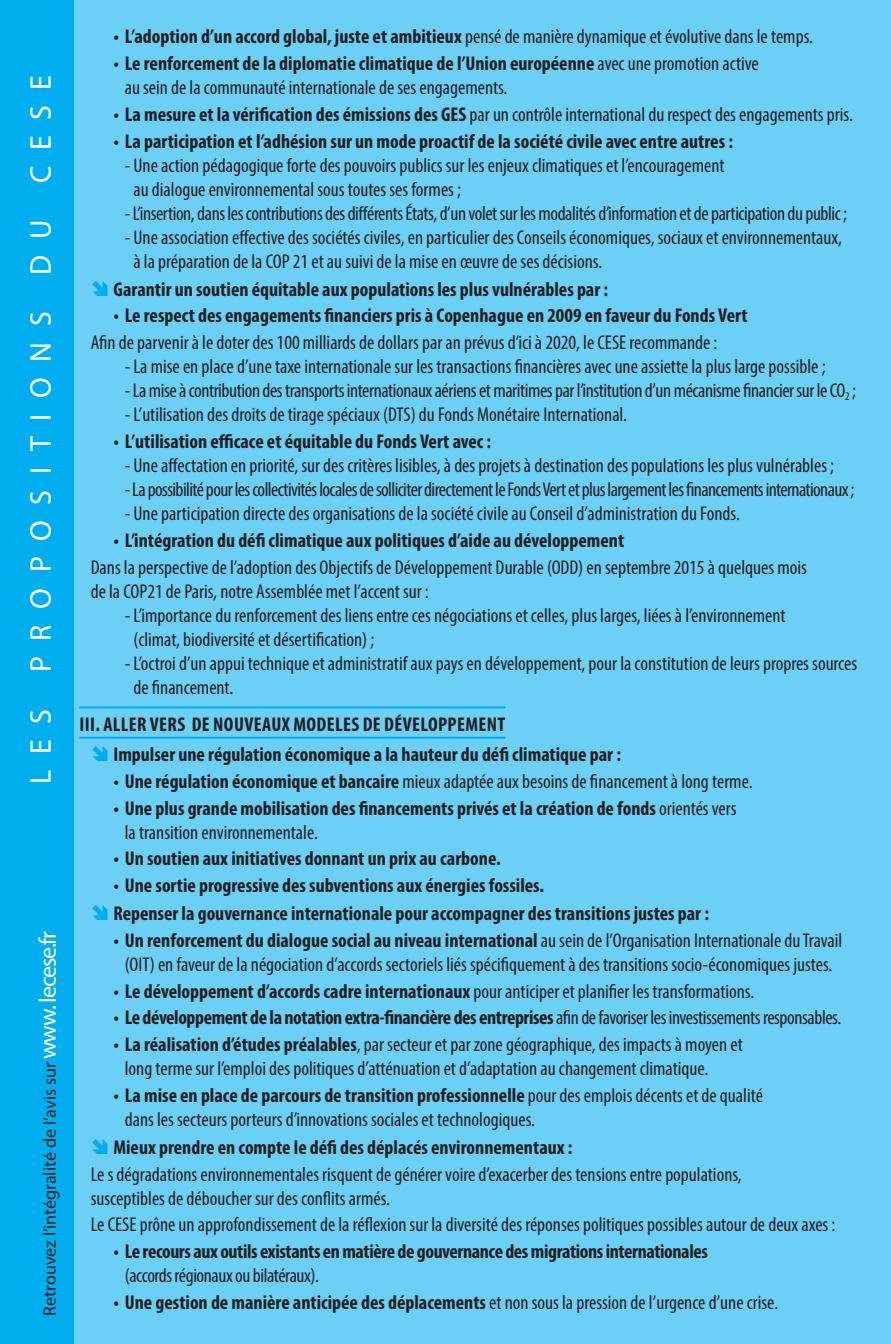
<style>
.page{position:relative;width:891px;height:1344px;background:#fff}
.page>*{position:absolute;margin:0;border:0;box-sizing:border-box;transform-origin:0 0}
.denomination_section{font:30px "Myriad Pro";letter-spacing:.52em;color:#fff}
.propositions_point{font:condensed 20px/24px "Myriad Pro";color:#231f20}
.proposition_gros_tit{font:700 condensed 20px/24px "Myriad Pro";color:#231f20}
.proposition_alinéa{font:condensed 20px/24px "Myriad Pro";color:#231f20}
.propositions_point-2{font:condensed 20px "Myriad Pro";letter-spacing:-.02em;color:#231f20}
.proposition_gros_tit-2{font:700 condensed 20px/24px "Myriad Pro";letter-spacing:-.02em;color:#231f20}
.propositions_point-3{font:condensed 20px "Myriad Pro";letter-spacing:-.03em;color:#231f20}
.proposition_gros_tit-3{font:700 condensed 20px "Myriad Pro";letter-spacing:.02em;color:#231f20}
.proposition_alinéa-2{font:18px "Myriad Pro";color:#231f20}
.s1{font-size:24px;color:#fff}
.s2{font-weight:700}
.s3{font-weight:400}
</style>
<div class="page">
<div style="left:74px;top:0;width:816px;height:1344px;background:#6bcff6"></div>
<hr style="left:79px;top:706px;width:426px;height:2px;background:#00aeef">
<hr style="left:79px;top:737px;width:426px;height:1px;background:#00aeef">
<div style="left:0;top:0;width:74px;height:1344px;background:#00aeef"></div>
<svg style="left:92px;top:280px;width:15px;height:15px"></svg>
<svg style="left:92px;top:745px;width:15px;height:16px"></svg>
<svg style="left:92px;top:904px;width:15px;height:16px"></svg>
<svg style="left:92px;top:1138px;width:15px;height:15px"></svg>
<p class="denomination_section" style="left:22px;top:783px;width:710px;rotate:-90deg">LES PROPOSITIONS DU CESE</p>
<p class="proposition_alinéa-2" style="left:39px;top:1315px;width:386px;rotate:-90deg">Retrouvez l’intégralité de l’avis sur <span class="s1">www. lecese.fr</span></p>
<p class="propositions_point" style="left:113px;top:24px;width:700px"><span class="s2">• L’adoption d’un accord global, juste et ambitieux</span> pensé de manière dynamique et évolutive dans le temps.</p>
<p class="propositions_point" style="left:125px;top:51px;width:635px;text-indent:-11px"><span class="s2">• Le renforcement de la diplomatie climatique de l’Union européenne</span> avec une promotion active au sein de la communauté internationale de ses engagements.</p>
<p class="propositions_point" style="left:113px;top:102px;width:740px"><span class="s2">• La mesure et la vérification des émissions des GES</span> par un contrôle international du respect des engagements pris.</p>
<p class="proposition_gros_tit" style="left:113px;top:129px;width:620px">• La participation et l’adhésion sur un mode proactif de la société civile avec entre autres :</p>
<p class="propositions_point" style="left:133px;top:153px;width:592px;text-indent:-9px">- Une action pédagogique forte des pouvoirs publics sur les enjeux climatiques et l’encouragement au dialogue environnemental sous toutes ses formes ;</p>
<p class="propositions_point-2" style="left:125px;top:201px;width:723px">- L’insertion, dans les contributions des différents États, d’un volet sur les modalités d’information et de participation du public ;</p>
<p class="propositions_point" style="left:133px;top:225px;width:709px;text-indent:-9px">- Une association effective des sociétés civiles, en particulier des Conseils économiques, sociaux et environnementaux, à la préparation de la COP 21 et au suivi de la mise en œuvre de ses décisions.</p>
<p class="proposition_gros_tit" style="left:113px;top:276px;width:496px">Garantir un soutien équitable aux populations les plus vulnérables par :</p>
<p class="proposition_gros_tit" style="left:113px;top:303px;width:635px">• Le respect des engagements financiers pris à Copenhague en 2009 en faveur du Fonds Vert</p>
<p class="proposition_alinéa" style="left:91px;top:330px;width:628px">Afin de parvenir à le doter des 100 milliards de dollars par an prévus d’ici à 2020, le CESE recommande :</p>
<p class="propositions_point" style="left:125px;top:354px;width:702px">- La mise en place d’une taxe internationale sur les transactions financières avec une assiette la plus large possible ;</p>
<p class="propositions_point-2" style="left:125px;top:378px;width:732px">- La mise à contribution des transports internationaux aériens et maritimes par l’institution d’un mécanisme financier sur le CO<sub>2</sub> ;</p>
<p class="propositions_point" style="left:125px;top:402px;width:503px">- L’utilisation des droits de tirage spéciaux (DTS) du Fonds Monétaire International.</p>
<p class="proposition_gros_tit" style="left:113px;top:429px;width:379px">• L’utilisation efficace et équitable du Fonds Vert avec :</p>
<p class="propositions_point" style="left:125px;top:453px;width:710px">- Une affectation en priorité, sur des critères lisibles, à des projets à destination des populations les plus vulnérables ;</p>
<p class="propositions_point-3" style="left:125px;top:477px;width:730px">- La possibilité pour les collectivités locales de solliciter directement le Fonds Vert et plus largement les financements internationaux ;</p>
<p class="propositions_point" style="left:125px;top:501px;width:616px">- Une participation directe des organisations de la société civile au Conseil d’administration du Fonds.</p>
<p class="proposition_gros_tit" style="left:113px;top:528px;width:512px">• L’intégration du défi climatique aux politiques d’aide au développement</p>
<p class="proposition_alinéa" style="left:91px;top:555px;width:717px">Dans la perspective de l’adoption des Objectifs de Développement Durable (ODD) en septembre 2015 à quelques mois de la COP21 de Paris, notre Assemblée met l’accent sur :</p>
<p class="propositions_point" style="left:133px;top:603px;width:653px;text-indent:-9px">- L’importance du renforcement des liens entre ces négociations et celles, plus larges, liées à l’environnement (climat, biodiversité et désertification) ;</p>
<p class="propositions_point" style="left:133px;top:651px;width:725px;text-indent:-9px">- L’octroi d’un appui technique et administratif aux pays en développement, pour la constitution de leurs propres sources de financement.</p>
<p class="proposition_gros_tit-3" style="left:79px;top:712px;width:427px">III. ALLER VERS DE NOUVEAUX MODELES DE DÉVELOPPEMENT</p>
<p class="proposition_gros_tit" style="left:113px;top:742px;width:509px">Impulser une régulation économique a la hauteur du défi climatique par :</p>
<p class="propositions_point" style="left:113px;top:769px;width:640px"><span class="s2">• Une régulation économique et bancaire</span> mieux adaptée aux besoins de financement à long terme.</p>
<p class="proposition_gros_tit" style="left:125px;top:795px;width:613px;text-indent:-11px">• Une plus grande mobilisation des financements privés et la création de fonds <span class="s3">orientés vers la transition environnementale.</span></p>
<p class="proposition_gros_tit" style="left:113px;top:846px;width:389px">• Un soutien aux initiatives donnant un prix au carbone.</p>
<p class="proposition_gros_tit" style="left:113px;top:873px;width:432px">• Une sortie progressive des subventions aux énergies fossiles.</p>
<p class="proposition_gros_tit" style="left:113px;top:901px;width:596px">Repenser la gouvernance internationale pour accompagner des transitions justes par :</p>
<p class="propositions_point" style="left:113px;top:928px;width:730px;text-align:center"><span class="s2">• Un renforcement du dialogue social au niveau international</span> au sein de l’Organisation Internationale du Travail (OIT) en faveur de la négociation d’accords sectoriels liés spécifiquement à des transitions socio-économiques justes.</p>
<p class="proposition_gros_tit" style="left:113px;top:978px;width:642px">• Le développement d’accords cadre internationaux <span class="s3">pour anticiper et planifier les transformations.</span></p>
<p class="proposition_gros_tit-2" style="left:113px;top:1005px;width:729px">• Le développement de la notation extra-financière des entreprises <span class="s3">afin de favoriser les investissements responsables.</span></p>
<p class="propositions_point" style="left:125px;top:1032px;width:619px;text-indent:-11px"><span class="s2">• La réalisation d’études préalables</span>, par secteur et par zone géographique, des impacts à moyen et long terme sur l’emploi des politiques d’atténuation et d’adaptation au changement climatique.</p>
<p class="propositions_point" style="left:125px;top:1083px;width:639px;text-indent:-11px"><span class="s2">• La mise en place de parcours de transition professionnelle</span> pour des emplois décents et de qualité dans les secteurs porteurs d’innovations sociales et technologiques.</p>
<p class="proposition_gros_tit" style="left:113px;top:1134px;width:460px">Mieux prendre en compte le défi des déplacés environnementaux :</p>
<p class="proposition_alinéa" style="left:91px;top:1161px;width:652px">Le s dégradations environnementales risquent de générer voire d’exacerber des tensions entre populations, susceptibles de déboucher sur des conflits armés.</p>
<p class="proposition_alinéa" style="left:91px;top:1212px;width:745px">Le CESE prône un approfondissement de la réflexion sur la diversité des réponses politiques possibles autour de deux axes :</p>
<p class="proposition_gros_tit-2" style="left:125px;top:1239px;width:584px;text-indent:-11px">• Le recours aux outils existants en matière de gouvernance des migrations internationales <span class="s3">(accords régionaux ou bilatéraux).</span></p>
<p class="proposition_gros_tit" style="left:113px;top:1290px;width:666px">• Une gestion de manière anticipée des déplacements <span class="s3">et non sous la pression de l’urgence d’une crise.</span></p>
</div>
